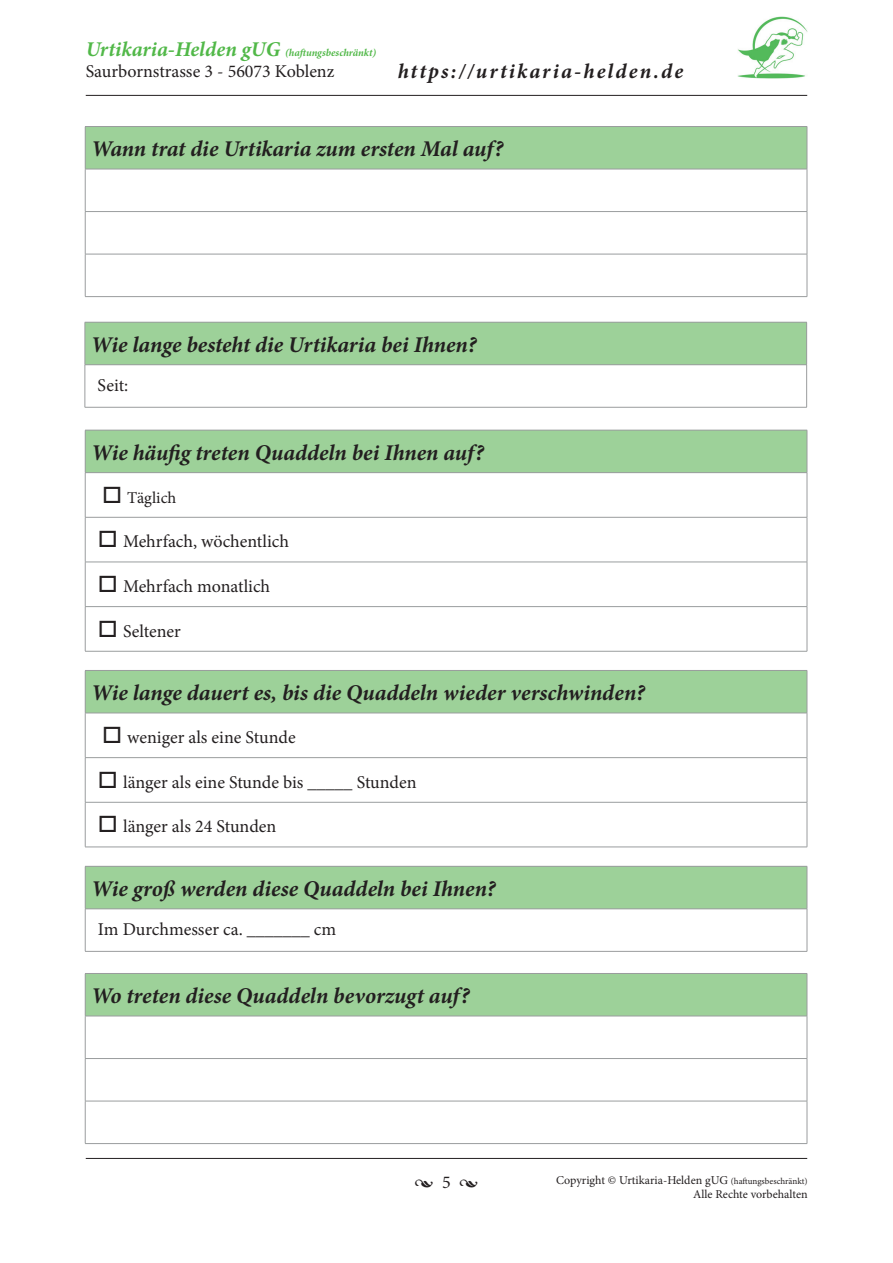
<style>
.page{position:relative;width:893px;height:1263px;background:#fff}
.page>*{position:absolute;margin:0;border:0;box-sizing:border-box;transform-origin:0 0}
.t1{font:italic 700 22.5px "Minion Pro";color:#231f20}
.t2{font:italic 700 21px "Minion Pro";letter-spacing:.1em;color:#231f20}
.t3{font:18px "Minion Pro";color:#231f20}
.t4{font:16.5px "Minion Pro";letter-spacing:-.005em;color:#231f20}
.t5{font:12px/14.4px "Minion Pro";color:#231f20;text-align:right}
.t6{font:italic 700 10.5px "Minion Pro";letter-spacing:-.005em;color:#51b848}
.s1{font-size:21px}
.s2{font-size:9px}
</style>
<div class="page">
<hr style="left:86px;top:1158px;width:721px;height:1px;background:#231f20">
<hr style="left:86px;top:95px;width:721px;height:1px;background:#231f20">
<img style="left:738px;top:16px;width:69px;height:63px">
<div style="left:85px;top:126px;width:722px;height:43px;background:#9dd199"></div>
<hr style="left:85px;top:126px;width:722px;height:1px;background:#9a9d9e">
<hr style="left:85px;top:127px;width:1px;height:42px;background:#9a9d9e">
<hr style="left:807px;top:127px;width:1px;height:42px;background:#9a9d9e">
<hr style="left:85px;top:169px;width:722px;height:1px;background:#9a9d9e">
<hr style="left:85px;top:169px;width:1px;height:42px;background:#9a9d9e">
<hr style="left:807px;top:169px;width:1px;height:42px;background:#9a9d9e">
<hr style="left:85px;top:211px;width:722px;height:1px;background:#9a9d9e">
<hr style="left:85px;top:212px;width:1px;height:42px;background:#9a9d9e">
<hr style="left:807px;top:212px;width:1px;height:42px;background:#9a9d9e">
<hr style="left:85px;top:254px;width:722px;height:1px;background:#9a9d9e">
<hr style="left:85px;top:254px;width:1px;height:42px;background:#9a9d9e">
<hr style="left:807px;top:254px;width:1px;height:42px;background:#9a9d9e">
<hr style="left:85px;top:296px;width:722px;height:1px;background:#9a9d9e">
<div style="left:85px;top:322px;width:722px;height:43px;background:#9dd199"></div>
<hr style="left:85px;top:322px;width:722px;height:1px;background:#9a9d9e">
<hr style="left:85px;top:322px;width:1px;height:43px;background:#9a9d9e">
<hr style="left:806px;top:322px;width:1px;height:43px;background:#9a9d9e">
<hr style="left:85px;top:364px;width:722px;height:1px;background:#9a9d9e">
<hr style="left:85px;top:365px;width:1px;height:42px;background:#9a9d9e">
<hr style="left:806px;top:365px;width:1px;height:42px;background:#9a9d9e">
<hr style="left:85px;top:407px;width:722px;height:1px;background:#9a9d9e">
<div style="left:85px;top:430px;width:722px;height:43px;background:#9dd199"></div>
<hr style="left:85px;top:430px;width:722px;height:1px;background:#9a9d9e">
<hr style="left:85px;top:430px;width:1px;height:42px;background:#9a9d9e">
<hr style="left:807px;top:430px;width:1px;height:42px;background:#9a9d9e">
<hr style="left:85px;top:472px;width:722px;height:1px;background:#9a9d9e">
<hr style="left:85px;top:473px;width:1px;height:44px;background:#9a9d9e">
<hr style="left:807px;top:473px;width:1px;height:44px;background:#9a9d9e">
<hr style="left:85px;top:517px;width:722px;height:1px;background:#9a9d9e">
<hr style="left:85px;top:517px;width:1px;height:45px;background:#9a9d9e">
<hr style="left:807px;top:517px;width:1px;height:45px;background:#9a9d9e">
<hr style="left:85px;top:562px;width:722px;height:1px;background:#9a9d9e">
<hr style="left:85px;top:562px;width:1px;height:44px;background:#9a9d9e">
<hr style="left:807px;top:562px;width:1px;height:44px;background:#9a9d9e">
<hr style="left:85px;top:606px;width:722px;height:1px;background:#9a9d9e">
<hr style="left:85px;top:607px;width:1px;height:44px;background:#9a9d9e">
<hr style="left:807px;top:607px;width:1px;height:44px;background:#9a9d9e">
<hr style="left:85px;top:651px;width:722px;height:1px;background:#9a9d9e">
<div style="left:85px;top:670px;width:722px;height:43px;background:#9dd199"></div>
<hr style="left:85px;top:670px;width:722px;height:1px;background:#9a9d9e">
<hr style="left:85px;top:671px;width:1px;height:42px;background:#9a9d9e">
<hr style="left:807px;top:671px;width:1px;height:42px;background:#9a9d9e">
<hr style="left:85px;top:713px;width:722px;height:1px;background:#9a9d9e">
<hr style="left:85px;top:713px;width:1px;height:44px;background:#9a9d9e">
<hr style="left:807px;top:713px;width:1px;height:44px;background:#9a9d9e">
<hr style="left:85px;top:757px;width:722px;height:1px;background:#9a9d9e">
<hr style="left:85px;top:758px;width:1px;height:44px;background:#9a9d9e">
<hr style="left:807px;top:758px;width:1px;height:44px;background:#9a9d9e">
<hr style="left:85px;top:802px;width:722px;height:1px;background:#9a9d9e">
<hr style="left:85px;top:802px;width:1px;height:45px;background:#9a9d9e">
<hr style="left:807px;top:802px;width:1px;height:45px;background:#9a9d9e">
<hr style="left:85px;top:847px;width:722px;height:1px;background:#9a9d9e">
<div style="left:85px;top:866px;width:722px;height:43px;background:#9dd199"></div>
<hr style="left:85px;top:866px;width:722px;height:1px;background:#9a9d9e">
<hr style="left:85px;top:866px;width:1px;height:43px;background:#9a9d9e">
<hr style="left:807px;top:866px;width:1px;height:43px;background:#9a9d9e">
<hr style="left:85px;top:908px;width:722px;height:1px;background:#9a9d9e">
<hr style="left:85px;top:909px;width:1px;height:42px;background:#9a9d9e">
<hr style="left:807px;top:909px;width:1px;height:42px;background:#9a9d9e">
<hr style="left:85px;top:951px;width:722px;height:1px;background:#9a9d9e">
<div style="left:85px;top:973px;width:722px;height:43px;background:#9dd199"></div>
<hr style="left:85px;top:973px;width:722px;height:1px;background:#9a9d9e">
<hr style="left:85px;top:974px;width:1px;height:42px;background:#9a9d9e">
<hr style="left:807px;top:974px;width:1px;height:42px;background:#9a9d9e">
<hr style="left:85px;top:1016px;width:722px;height:1px;background:#9a9d9e">
<hr style="left:85px;top:1016px;width:1px;height:42px;background:#9a9d9e">
<hr style="left:807px;top:1016px;width:1px;height:42px;background:#9a9d9e">
<hr style="left:85px;top:1058px;width:722px;height:1px;background:#9a9d9e">
<hr style="left:85px;top:1059px;width:1px;height:42px;background:#9a9d9e">
<hr style="left:807px;top:1059px;width:1px;height:42px;background:#9a9d9e">
<hr style="left:85px;top:1101px;width:722px;height:1px;background:#9a9d9e">
<hr style="left:85px;top:1101px;width:1px;height:42px;background:#9a9d9e">
<hr style="left:807px;top:1101px;width:1px;height:42px;background:#9a9d9e">
<hr style="left:85px;top:1143px;width:722px;height:1px;background:#9a9d9e">
<p class="t6" style="left:86px;top:45px;width:292px"><span class="s1">Urtikaria-Helden gUG</span> (haftungsbeschränkt)</p>
<p class="t3" style="left:86px;top:59px;width:250px">Saurbornstrasse 3 - 56073 Koblenz</p>
<p class="t2" style="left:398px;top:56px;width:287px">https://urtikaria-helden.de</p>
<p class="t1" style="left:91px;top:133px;width:414px">Wann trat die Urtikaria zum ersten Mal auf?</p>
<p class="t1" style="left:91px;top:328px;width:387px">Wie lange besteht die Urtikaria bei Ihnen?</p>
<p class="t3" style="left:98px;top:373px;width:32px">Seit:</p>
<p class="t1" style="left:91px;top:436px;width:394px">Wie häufig treten Quaddeln bei Ihnen auf?</p>
<p class="t4" style="left:102px;top:486px;width:76px">□ Täglich</p>
<p class="t3" style="left:98px;top:530px;width:193px">□ Mehrfach, wöchentlich</p>
<p class="t3" style="left:98px;top:574px;width:174px">□ Mehrfach monatlich</p>
<p class="t3" style="left:98px;top:619px;width:84px">□ Seltener</p>
<p class="t1" style="left:91px;top:677px;width:555px">Wie lange dauert es, bis die Quaddeln wieder verschwinden?</p>
<p class="t3" style="left:102px;top:725px;width:195px">□ weniger als eine Stunde</p>
<p class="t3" style="left:98px;top:770px;width:320px">□ länger als eine Stunde bis _____ Stunden</p>
<p class="t3" style="left:98px;top:814px;width:180px">□ länger als 24 Stunden</p>
<p class="t1" style="left:91px;top:872px;width:406px">Wie groß werden diese Quaddeln bei Ihnen?</p>
<p class="t3" style="left:98px;top:917px;width:240px">Im Durchmesser ca. _______ cm</p>
<p class="t1" style="left:91px;top:980px;width:380px">Wo treten diese Quaddeln bevorzugt auf?</p>
<p class="t3" style="left:414px;top:1170px;width:66px">• 5 •</p>
<p class="t5" style="left:556px;top:1173px;width:253px">Copyright © Urtikaria-Helden gUG <span class="s2">(haftungsbeschränkt)<br></span>Alle Rechte vorbehalten</p>
</div>
